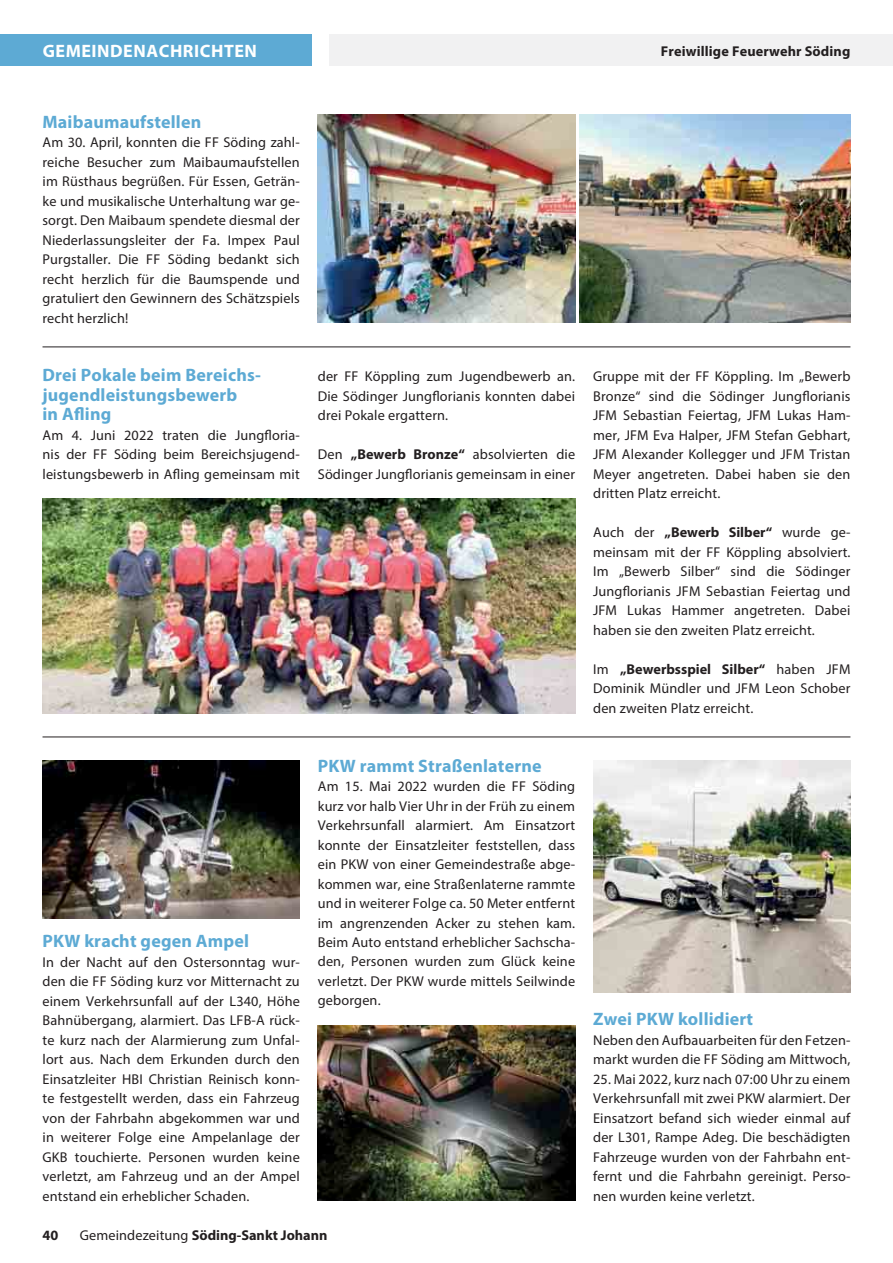
<style>
.page{position:relative;width:893px;height:1263px;background:#fff}
.page>*{position:absolute;margin:0;border:0;box-sizing:border-box;transform-origin:0 0}
.t1{font:700 18px/19.5px "Myriad Pro";letter-spacing:.01em;color:#5daad4}
.t2{font:700 18px "Myriad Pro";letter-spacing:.03em;color:#fff}
.t3{font:14.25px/19.5px "Myriad Pro";letter-spacing:.01em;color:#231f20;text-align:justify}
.t4{font:700 14.25px "Myriad Pro";letter-spacing:.01em;color:#231f20}
.s1{font-weight:700}
.s2{font-weight:400}
</style>
<div class="page">
<div style="left:329px;top:34px;width:564px;height:32px;background:#f1f1f2"></div>
<div style="left:0;top:34px;width:311px;height:32px;background:#5daad4"></div>
<img style="left:579px;top:115px;width:271px;height:208px">
<img style="left:318px;top:115px;width:257px;height:208px">
<hr style="left:43px;top:347px;width:807px;height:1px;background:#231f20">
<hr style="left:43px;top:737px;width:807px;height:1px;background:#231f20">
<img style="left:43px;top:498px;width:532px;height:215px">
<img style="left:43px;top:761px;width:257px;height:157px">
<img style="left:318px;top:1025px;width:257px;height:175px">
<img style="left:593px;top:761px;width:257px;height:232px">
<p class="t2" style="left:43px;top:44px;width:216px">GEMEINDENACHRICHTEN</p>
<p class="t4" style="left:661px;top:46px;width:191px">Freiwillige Feuerwehr Söding</p>
<p class="t1" style="left:43px;top:114px;width:160px">Maibaumaufstellen</p>
<p class="t3" style="left:43px;top:134px;width:259px">Am 30. April, konnten die FF Söding zahl&shy;reiche Besucher zum Maibaumaufstellen im Rüsthaus begrüßen. Für Essen, Geträn&shy;ke und musikalische Unterhaltung war ge&shy;sorgt. Den Maibaum spendete diesmal der Niederlassungsleiter der Fa. Impex Paul Purgstaller. Die FF Söding bedankt sich recht herzlich für die Baumspende und gratuliert den Gewinnern des Schätzspiels recht herzlich!</p>
<p class="t1" style="left:43px;top:368px;width:220px">Drei Pokale beim Bereichs&shy;jugendleistungs bewerb<br>in Afling</p>
<p class="t3" style="left:43px;top:427px;width:259px">Am 4. Juni 2022 traten die Jungfloria&shy;nis der FF Söding beim Bereichsjugend&shy;leistungsbewerb in Afling gemeinsam mit</p>
<p class="t3" style="left:318px;top:368px;width:259px">der FF Köppling zum Jugendbewerb an.<br>Die Södinger Jungflorianis konnten dabei drei Pokale ergattern.</p>
<p class="t3" style="left:318px;top:446px;width:259px">Den <span class="s1">„Bewerb Bronze“</span> absolvierten die<br>Sö di nger Jungflorianis gemeinsam in einer</p>
<p class="t1" style="left:43px;top:933px;width:208px">PKW kracht gegen Ampel</p>
<p class="t3" style="left:43px;top:953px;width:259px">In der Nacht auf den Ostersonntag wur&shy;den die FF Söding kurz vor Mitternacht zu einem Verkehrsunfall auf der L340, Höhe Bahnübergang, alarmiert. Das LFB-A rück&shy;te kurz nach der Alarmierung zum Unfal&shy;lort aus. Nach dem Erkunden durch den Einsatzleiter HBI Christian Reinisch konn&shy;te festgestellt werden, dass ein Fahrzeug von der Fahrbahn abgekommen war und in weiterer Folge eine Ampelanlage der GKB touchierte. Personen wurden keine verletzt, am Fahrzeug und an der Ampel entstand ein erheblicher Schaden.</p>
<p class="t1" style="left:318px;top:758px;width:225px">PKW rammt Straßenlaterne</p>
<p class="t3" style="left:318px;top:778px;width:259px">Am 15. Mai 2022 wurden die FF Söding kurz vor halb Vier Uhr in der Früh zu einem Verkehrsunfall alarmiert. Am Einsatzort konnte der Einsatzleiter feststellen, dass ein PKW von einer Gemeindestraße abge&shy;kommen war, eine Straßenlaterne rammte und in weiterer Folge ca. 50 Meter entfernt im angrenzenden Acker zu stehen kam.<br>Beim Auto entstand erheblicher Sachscha&shy;den, Personen wurden zum Glück keine verletzt. Der PKW wurde mittels Seilwinde geborgen.</p>
<p class="t4" style="left:43px;top:1229px;width:17px">40</p>
<p class="t4" style="left:80px;top:1229px;width:249px"><span class="s2">Gemeindezeitung</span> Söding-Sankt Johann</p>
<p class="t3" style="left:593px;top:368px;width:259px">Gruppe mit der FF Köppling. Im „Bewerb Bronze“ sind die Södinger Jungflorianis JFM Sebastian Feiertag, JFM Lukas Ham&shy;mer, JFM Eva Halper, JFM Stefan Gebhart, JFM Alexander Kollegger und JFM Tristan Meyer angetreten. Dabei haben sie den dritten Platz erreicht.</p>
<p class="t3" style="left:593px;top:524px;width:259px">Auch der <span class="s1">„Bewerb Silber“</span> wurde ge&shy;meinsam mit der FF Köppling absolviert.<br>Im „Bewerb Silber“ sind die Södinger Jungflorianis JFM Sebastian Feiertag und JFM Lukas Hammer angetreten. Dabei haben sie den zweiten Platz erreicht.</p>
<p class="t3" style="left:593px;top:661px;width:259px">Im <span class="s1">„Bewerbsspiel Silber“</span> haben JFM Dominik Mündler und JFM Leon Schober den zweiten Platz erreicht.</p>
<p class="t1" style="left:593px;top:1011px;width:162px">Zwei PKW kollidiert</p>
<p class="t3" style="left:593px;top:1031px;width:259px">Neben den Aufbauarbeiten für den Fetzen&shy;markt wurden die FF Söding am Mittwoch,</p>
<p class="t3" style="left:593px;top:1070px;width:259px">25. Mai 2022, kurz nach 07:00 Uhr zu einem Verkehrsunfall mit zwei PKW alarmiert. Der Einsatzort befand sich wieder einmal auf der L301, Rampe Adeg. Die beschädigten Fahrzeuge wurden von der Fahrbahn ent&shy;fernt und die Fahrbahn gereinigt. Perso&shy;nen wurden keine verletzt.</p>
</div>
